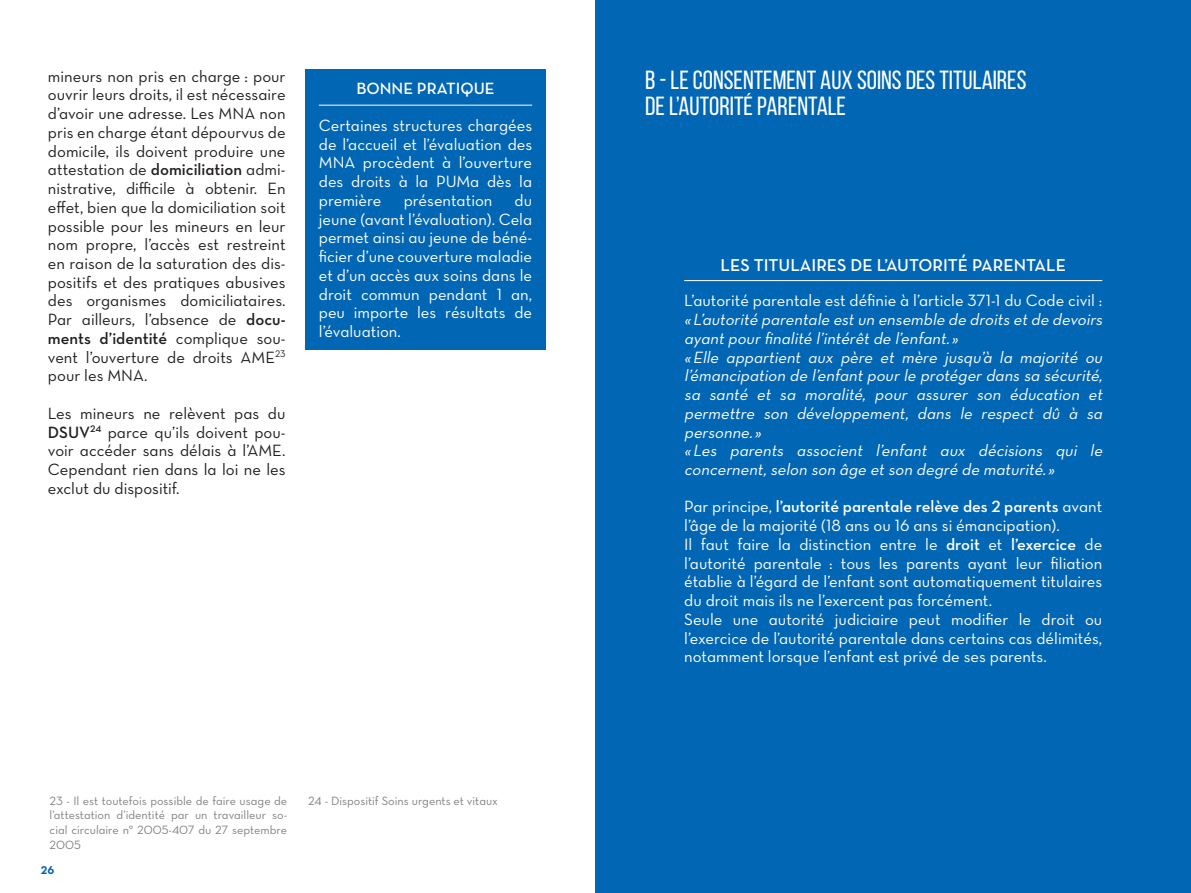
<style>
.page{position:relative;width:1191px;height:893px;background:#fff}
.page>*{position:absolute;margin:0;border:0;box-sizing:border-box;transform-origin:0 0}
.t1{font:26.25px/26.2px "Bebas Neue";color:#fff}
.t2{font:17.5px "Neutra Text Demi Alt";color:#fff}
.t3{font:16.62px/18.7px "Neutra Text Book Alt";color:#fff;text-align:justify}
.t4{font:16.62px/18.7px "Neutra Text Book Alt";color:#231f20;text-align:justify}
.t5{font:italic 16.62px/18.7px "Neutra Text Book Alt";color:#fff}
.t6{font:16.62px "Neutra Text Demi Alt";color:#fff}
.t7{font:16.62px "Neutra Text Demi Alt";color:#231f20}
.t8{font:12.25px/14.7px "Neutra Text Book Alt";color:#808285;text-align:justify}
.t9{font:11.55px "Neutra Text Bold Alt";color:#0166b3}
.s1{font-family:"Neutra Text Demi Alt"}
.s2{font-family:"Neutra Text Book Alt"}
</style>
<div class="page">
<div style="left:305px;top:69px;width:241px;height:280px;background:#0166b3"></div>
<hr style="left:319px;top:105px;width:213px;height:1px;background:#fff">
<div style="left:595px;top:0;width:596px;height:893px;background:#0166b3"></div>
<hr style="left:684px;top:280px;width:418px;height:1px;background:#fff">
<p class="t4" style="left:48px;top:66px;width:239px">mineurs non pris en charge : pour ouvrir leurs droits, il est nécessaire d’avoir une adresse. Les MNA non pris en charge étant dépourvus de domicile, ils doivent produire une attestation de <span class="s1">domiciliation</span> admi&shy;nistrative, difficile à obtenir. En effet, bien que la domiciliation soit possible pour les mineurs en leur nom propre, l’accès est restreint en raison de la saturation des dis&shy;positifs et des pratiques abusives des organismes domiciliataires.<br>Par ailleurs, l’absence de <span class="s1">docu-</span></p>
<p class="t7" style="left:48px;top:328px;width:239px">ments d’identité <span class="s2">complique sou-</span></p>
<p class="t4" style="left:48px;top:347px;width:239px">vent l’ouverture de droits AME<sup>23 </sup>pour les MNA.</p>
<p class="t4" style="left:48px;top:403px;width:239px">Les mineurs ne relèvent pas du <span class="s1">DSUV</span><sup>24</sup> parce qu’ils doivent pou&shy;voir accéder sans délais à l’AME.<br>Cependant rien dans la loi ne les exclut du dispositif.</p>
<p class="t6" style="left:356px;top:78px;width:140px">BONNE PRATIQUE</p>
<p class="t3" style="left:319px;top:116px;width:215px">Certaines structures chargées de l’accueil et l’évaluation des MNA procèdent à l’ouverture des droits à la PUMa dès la première</p>
<p class="t3" style="left:319px;top:191px;width:215px;text-indent:196px">du jeune (avant l’évaluation). Cela permet ainsi au jeune de béné&shy;ficier d’une couverture maladie et d’un accès aux soins dans le droit commun pendant 1 an, peu importe les résultats de l’évaluation.</p>
<p class="t3" style="left:404px;top:191px;width:90px">présentation</p>
<p class="t8" style="left:50px;top:793px;width:239px">23 - Il est toutefois possible de faire usage de l’attestation d’identité par un travailleur so&shy;cial circulaire n° 2005-407 du 27 septembre 2005</p>
<p class="t8" style="left:308px;top:793px;width:191px">24 - Dispositif Soins urgents et vitaux</p>
<p class="t9" style="left:41px;top:863px;width:15px">26</p>
<h1 class="t1" style="left:645px;top:67px;width:383px">B - LE CONSENTEMENT AUX SOINS DES TITULAIRES<br>DE L’AUTORITÉ PARENTALE</h1>
<p class="t2" style="left:720px;top:255px;width:347px">LES TITULAIRES DE L’AUTORITÉ PARENTALE</p>
<p class="t3" style="left:684px;top:291px;width:419px">L’autorité parentale est définie à l’article 371-1 du Code civil :</p>
<p class="t5" style="left:684px;top:310px;width:423px">«L’autorité parentale estun ensemble de droits etde devoirs ayantpourfinalité l’intérêtde l’enfant.»<br>«Elle appartient aux père et mère jusqu’à la majorité ou l’émancipation de l’enfantpourle protégerdans sa sécurité, sa santé et sa moralité, pour assurer son éducation et permettre son développement, dans le respect dû à sa personne.»<br>«Les parents associent l’enfant aux décisions qui le concernent,selon son âge etson degré de maturité.»</p>
<p class="t6" style="left:684px;top:497px;width:419px"><span class="s2">Par principe,</span> l’autorité parentale relève des 2 parents <span class="s2">avant</span></p>
<p class="t3" style="left:684px;top:516px;width:419px;text-align:left">l’âge de la majorité (18 ans ou 16 ans si émancipation).<br>Il faut faire la distinction entre le <span class="s1">droit</span> et <span class="s1">l’exercice</span> de l’autorité parentale : tous les parents ayant leur filiation établie à l’égard de l’enfant sont automatiquement titulaires du droit mais ils ne l’exercent pas forcément.<br>Seule une autorité judiciaire peut modifier le droit ou l’exercice de l’autorité parentale dans certains cas délimités, notamment lorsque l’enfant est privé de ses parents.</p>
</div>
